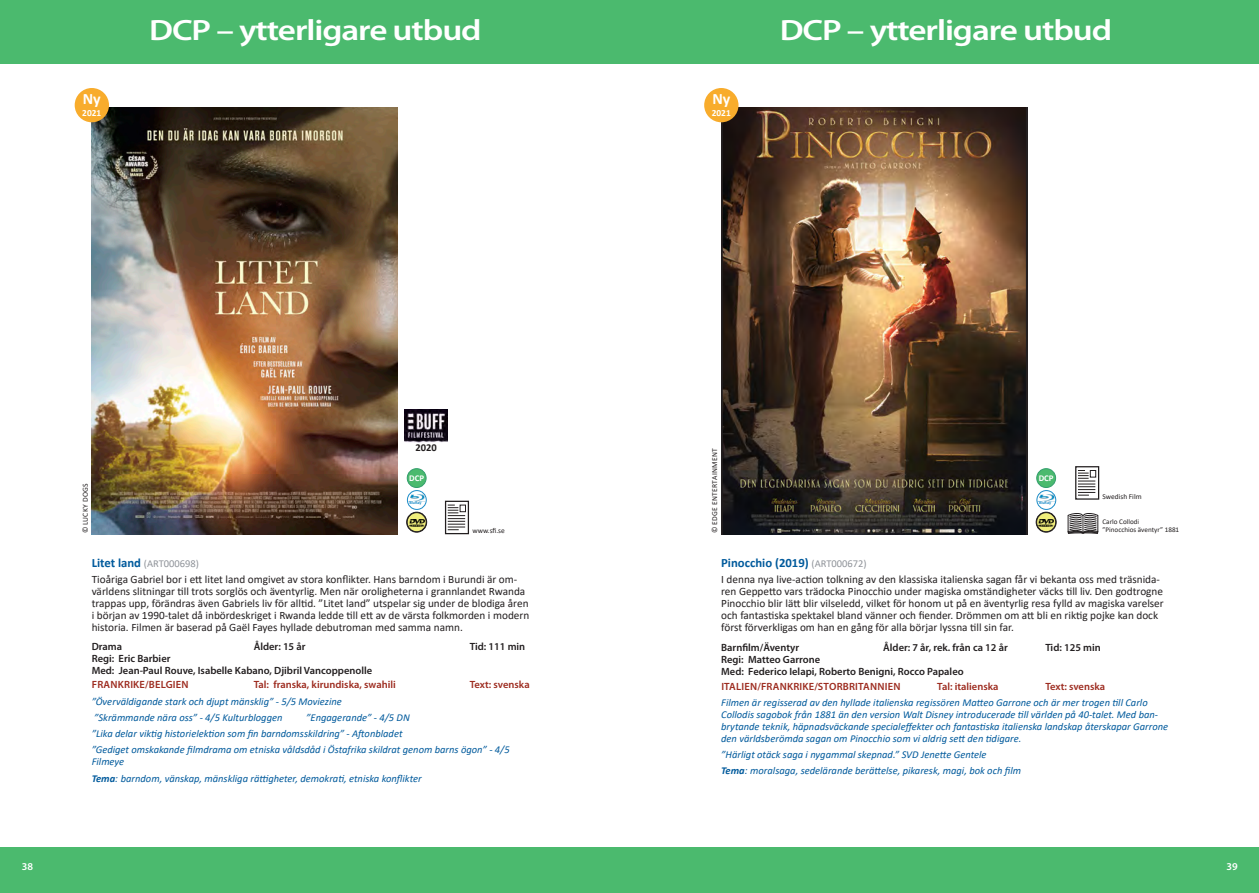
<style>
.page{position:relative;width:1259px;height:893px;background:#fff}
.page>*{position:absolute;margin:0;border:0;box-sizing:border-box;transform-origin:0 0}
.t1{font:600 29.4px "Myriad Pro";letter-spacing:-.03em;color:#fff;scale:1.19 1}
.t2{font:700 15.9px "Calibri";color:#fff}
.t3{font:700 12.75px "Calibri";color:#005a9c}
.t4{font:11.25px/12px "Calibri";color:#231f20}
.t5{font:italic 10.5px/16.2px "Calibri";color:#005a9c}
.t6{font:600 10.5px/12px "Myriad Pro";color:#231f20}
.t7{font:600 10.5px "Myriad Pro";color:#9d2c20}
.t8{font:600 10.5px "Myriad Pro";letter-spacing:.02em;color:#9d2c20}
.t9{font:10.5px "Calibri";color:#8f9399}
.t10{font:600 10.5px "Myriad Pro";color:#fff}
.t11{font:700 10.5px "Calibri";color:#231f20}
.t12{font:700 9.3px "Calibri";color:#fff}
.t13{font:700 8.85px "Calibri";color:#fff}
.t14{font:7.65px "Calibri";letter-spacing:.04em;color:#231f20}
.t15{font:7.35px "Calibri";color:#231f20}
.t16{font:7.2px "Calibri";color:#231f20}
.t17{font:700 4.2px "Calibri";color:#1b8cc8}
.s1{font-weight:700;font-size:12.75px;color:#005a9c}
.s2{font-weight:700}
.s3{font-weight:400;font-size:10.5px;color:#8f9399}
</style>
<div class="page">
<div style="left:0;top:0;width:629px;height:63px;background:#4bba6e"></div>
<div style="left:0;top:847px;width:629px;height:46px;background:#4bba6e"></div>
<div style="left:630px;top:847px;width:629px;height:46px;background:#4bba6e"></div>
<div style="left:630px;top:0;width:629px;height:63px;background:#4bba6e"></div>
<img style="left:721px;top:107px;width:306px;height:427px">
<div style="left:704px;top:88px;width:34px;height:34px;background:#f8ac2c;border-radius:50%"></div>
<div style="left:1036px;top:469px;width:19px;height:18px;background:#4bba6e;border-radius:50%"></div>
<div style="left:1036px;top:468px;width:20px;height:20px;border:1px solid #339e6d;border-radius:50%"></div>
<img style="left:1038px;top:495px;width:16px;height:6px">
<div style="left:1036px;top:490px;width:20px;height:20px;border:1px solid #1b8cc8;border-radius:50%"></div>
<svg style="left:1036px;top:512px;width:20px;height:20px"></svg>
<div style="left:1036px;top:512px;width:20px;height:20px;border:1px solid #231f20;border-radius:50%"></div>
<img style="left:1038px;top:519px;width:15px;height:7px">
<svg style="left:1067px;top:513px;width:31px;height:21px"></svg>
<img style="left:92px;top:107px;width:306px;height:427px">
<div style="left:75px;top:88px;width:34px;height:34px;background:#f8ac2c;border-radius:50%"></div>
<svg style="left:447px;top:504px;width:19px;height:27px"></svg>
<div style="left:445px;top:501px;width:24px;height:33px;border:1px solid #231f20"></div>
<div style="left:460px;top:505px;width:6px;height:7px;border:1px solid #231f20"></div>
<svg style="left:448px;top:505px;width:17px;height:25px"></svg>
<img style="left:405px;top:409px;width:42px;height:33px">
<div style="left:407px;top:469px;width:19px;height:18px;background:#4bba6e;border-radius:50%"></div>
<div style="left:407px;top:468px;width:19px;height:20px;border:1px solid #339e6d;border-radius:50%"></div>
<img style="left:409px;top:495px;width:16px;height:6px">
<div style="left:407px;top:490px;width:20px;height:20px;border:1px solid #1b8cc8;border-radius:50%"></div>
<svg style="left:407px;top:512px;width:19px;height:20px"></svg>
<div style="left:406px;top:512px;width:21px;height:20px;border:1px solid #231f20;border-radius:50%"></div>
<div style="left:407px;top:512px;width:19px;height:20px;border:1px solid #231f20;border-radius:50%"></div>
<img style="left:409px;top:519px;width:15px;height:7px">
<div style="left:1075px;top:466px;width:24px;height:34px;border:1px solid #231f20"></div>
<div style="left:1090px;top:470px;width:6px;height:7px;border:1px solid #231f20"></div>
<svg style="left:1078px;top:470px;width:17px;height:26px"></svg>
<h2 class="t2" style="left:83px;top:88px;width:19px">Ny</h2>
<p class="t12" style="left:82px;top:106px;width:20px">2021</p>
<h1 class="t1" style="left:149px;top:12px;width:281px">DCP – ytterligare utbud</h1>
<p class="t14" style="left:80px;top:533px;width:52px;rotate:-90deg">© LUCKY DOGS</p>
<p class="t11" style="left:415px;top:440px;width:23px">2020</p>
<p class="t13" style="left:409px;top:472px;width:16px">DCP</p>
<p class="t17" style="left:409px;top:500px;width:13px">BluRay</p>
<p class="t15" style="left:472px;top:526px;width:34px">www.sfi.se</p>
<p class="t9" style="left:92px;top:556px;width:109px"><span class="s1">Litet land</span> (ART000698)</p>
<p class="t4" style="left:92px;top:573px;width:439px">Tioåriga Gabriel bor i ett litet land omgivet av stora konflikter. Hans barndom i Burundi är om&shy;världens slitningar till trots sorglös och äventyrlig. Men när oroligheterna i grannlandet Rwanda trappas upp, förändras även Gabriels liv för alltid. ”Litet land” utspelar sig under de blodiga åren i början av 1990-talet då inbördeskriget i Rwanda ledde till ett av de värsta folkmorden i modern historia. Filmen är baserad på Gaël Fayes hyllade debutroman med samma namn.</p>
<p class="t6" style="left:92px;top:640px;width:32px">Drama</p>
<p class="t6" style="left:254px;top:640px;width:53px">Ålder: 15 år</p>
<p class="t6" style="left:470px;top:640px;width:57px">Tid: 111 min</p>
<p class="t6" style="left:92px;top:652px;width:282px">Regi: Eric Barbier<br>Med: Jean-Paul Rouve, Isabelle Kabano, Djibril Vancoppenolle</p>
<p class="t8" style="left:92px;top:678px;width:98px">FRANKRIKE/BELGIEN</p>
<p class="t7" style="left:254px;top:678px;width:143px">Tal: franska, kirundiska, swahili</p>
<p class="t7" style="left:470px;top:678px;width:61px">Text: svenska</p>
<p class="t5" style="left:92px;top:693px;width:252px">”Överväldigande stark och djupt mänsklig” - 5/5 Moviezine ”Skrämmande nära oss” - 4/5 Kulturbloggen</p>
<p class="t5" style="left:92px;top:709px;width:419px;text-indent:214px">”Engagerande” - 4/5 DN<br>”Lika delar viktig historielektion som fin barndomsskildring” - Aftonbladet<br>”Gediget omskakande filmdrama om etniska våldsdåd i Östafrika skildrat genom barns ögon” - 4/5</p>
<p class="t5" style="left:92px;top:753px;width:331px">Filmeye<br><span class="s2">Tema</span>: barndom, vänskap, mänskliga rättigheter, demokrati, etniska konflikter</p>
<h2 class="t2" style="left:712px;top:88px;width:19px">Ny</h2>
<p class="t12" style="left:712px;top:106px;width:20px">2021</p>
<h1 class="t1" style="left:779px;top:12px;width:281px">DCP – ytterligare utbud</h1>
<p class="t14" style="left:709px;top:533px;width:87px;rotate:-90deg">© EDGE ENTERTAINMENT</p>
<p class="t13" style="left:1038px;top:472px;width:16px">DCP</p>
<p class="t17" style="left:1039px;top:500px;width:13px">BluRay</p>
<p class="t15" style="left:1102px;top:491px;width:41px">Swedish Film</p>
<p class="t16" style="left:1102px;top:516px;width:38px">Carlo Collodi</p>
<p class="t16" style="left:1102px;top:525px;width:78px">”Pinocchios äventyr” 1881</p>
<p class="t3" style="left:721px;top:553px;width:147px">Pinocchio (2019) <span class="s3">(ART000672)</span></p>
<p class="t4" style="left:721px;top:573px;width:444px">I denna nya live-action tolkning av den klassiska italienska sagan får vi bekanta oss med träsnida&shy;ren Geppetto vars trädocka Pinocchio under magiska omständigheter väcks till liv. Den godtrogne Pinocchio blir lätt blir vilseledd, vilket för honom ut på en äventyrlig resa fylld av magiska varelser och fantastiska spektakel bland vänner och fiender. Drömmen om att bli en riktig pojke kan dock först förverkligas om han en gång för alla börjar lyssna till sin far.</p>
<p class="t6" style="left:721px;top:642px;width:79px">Barnfilm/Äventyr</p>
<p class="t6" style="left:883px;top:642px;width:126px">Ålder: 7 år, rek. från ca 12 år</p>
<p class="t6" style="left:1045px;top:642px;width:57px">Tid: 125 min</p>
<p class="t6" style="left:721px;top:654px;width:244px">Regi: Matteo Garrone<br>Med: Federico Ielapi, Roberto Benigni, Rocco Papaleo</p>
<p class="t8" style="left:721px;top:679px;width:181px">ITALIEN/FRANKRIKE/STORBRITANNIEN</p>
<p class="t7" style="left:937px;top:679px;width:63px">Tal: italienska</p>
<p class="t7" style="left:1045px;top:679px;width:61px">Text: svenska</p>
<p class="t5" style="left:721px;top:696px;width:448px;line-height:12px">Filmen är regisserad av den hyllade italienska regissören Matteo Garrone och är mer trogen till Carlo Collodis sagobok från 1881 än den version Walt Disney introducerade till världen på 40-talet. Med ban&shy;brytande teknik, häpnadsväckande specialeffekter och fantastiska italienska landskap återskapar Garrone den världsberömda sagan om Pinocchio som vi aldrig sett den tidigare.</p>
<p class="t5" style="left:721px;top:746px;width:301px">”Härligt otäck saga i nygammal skepnad.” SVD Jenette Gentele<br><span class="s2">Tema</span>: moralsaga, sedelärande berättelse, pikaresk, magi, bok och film</p>
<p class="t10" style="left:22px;top:859px;width:13px">38</p>
<p class="t10" style="left:1226px;top:859px;width:13px">39</p>
</div>
